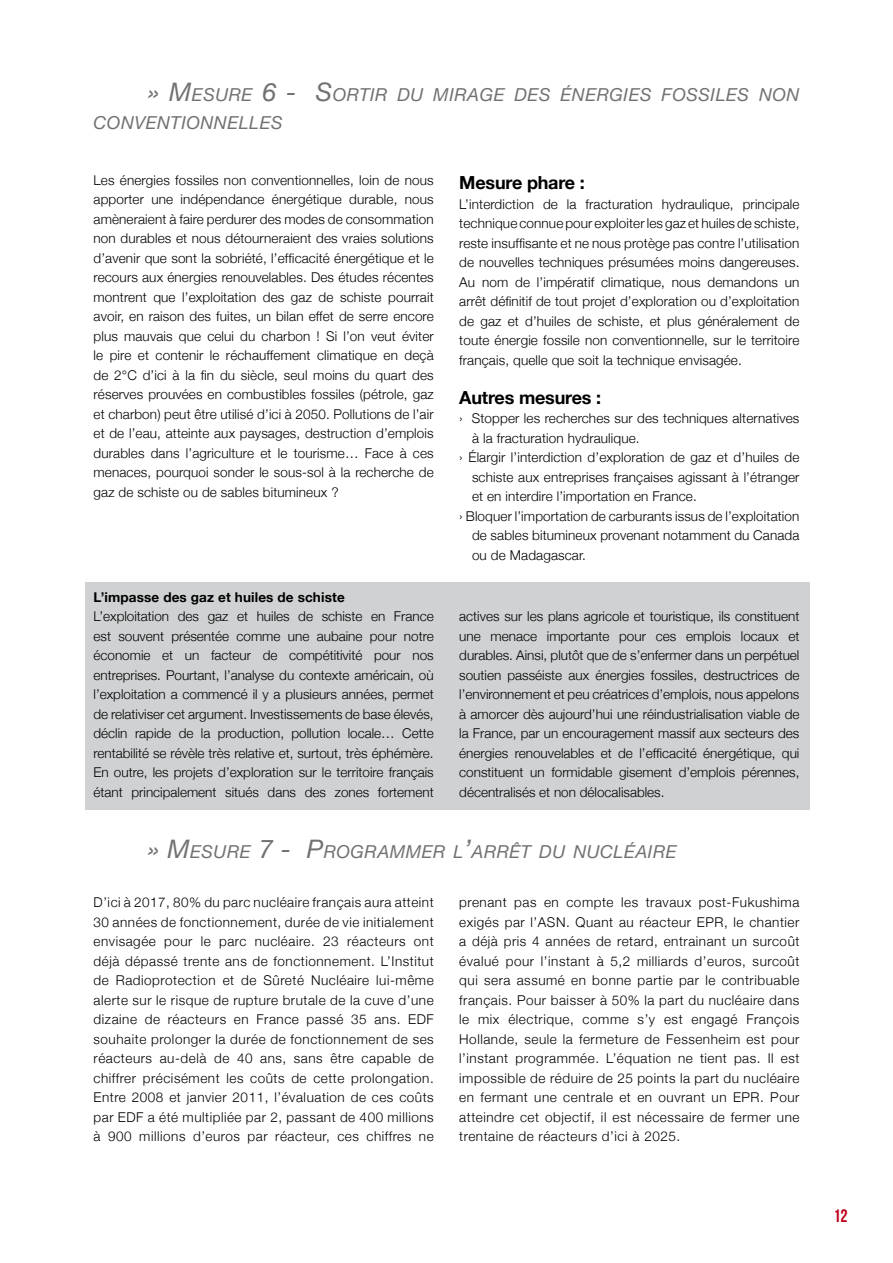
<style>
.page{position:relative;width:893px;height:1263px;background:#fff}
.page>*{position:absolute;margin:0;border:0;box-sizing:border-box;transform-origin:0 0}
.t1{font:700 18px "Helvetica Neue";letter-spacing:-.01em;color:#000}
.t2{font:18px "Bebas Neue";color:#bf001c}
.t3{font:italic 17.85px/28.5px "Helvetica Neue";letter-spacing:.03em;color:#707172}
.t4{font:300 13.5px/19.5px "Helvetica Neue";letter-spacing:.01em;color:#000;text-align:justify}
.t5{font:700 13.5px "Helvetica Neue";letter-spacing:.01em;color:#000}
.s1{font-size:25.5px}
</style>
<div class="page">
<div style="left:85px;top:582px;width:724px;height:227px;background:#d0d1d2"></div>
<h2 class="t3" style="left:94px;top:80px;width:707px;text-indent:54px"><span class="s1">» M</span>ESURE <span class="s1">6 - S</span> ORTIR DU MIRAGE DES ÉNERGIES FOSSILES NON<br>CONVENTIONNELL ES</h2>
<p class="t4" style="left:94px;top:170px;width:342px">Les énergies fossiles non conventionnelles, loin de nous apporter une indépendance énergétique durable, nous amèneraient à faire perdurer des modes de consommation non durables et nous détourneraient des vraies solutions d’avenir que sont la sobriété, l’efficacité énergétique et le recours aux énergies renouvelables. Des études récentes montrent que l’exploitation des gaz de schiste pourrait avoir, en raison des fuites, un bilan effet de serre encore plus mauvais que celui du charbon ! Si l’on veut éviter le pire et contenir le réchauffement climatique en deçà de 2°C d’ici à la fin du siècle, seul moins du quart des réserves prouvées en combustibles fossiles (pétrole, gaz et charbon) peut être utilisé d’ici à 2050. Pollutions de l’air et de l’eau, atteinte aux paysages, destruction d’emplois durables dans l’agriculture et le tourisme… Face à ces menaces, pourquoi sonder le sous-sol à la recherche de gaz de schiste ou de sables bitumineux ?</p>
<p class="t5" style="left:94px;top:589px;width:253px">L’impasse des gaz et huiles de schiste</p>
<p class="t4" style="left:94px;top:607px;width:342px">L’exploitation des gaz et huiles de schiste en France est souvent présentée comme une aubaine pour notre économie et un facteur de compétitivité pour nos entreprises. Pourtant, l’analyse du contexte américain, où l’exploitation a commencé il y a plusieurs années, permet de relativiser cet argument. Investissements de base élevés, déclin rapide de la production, pollution locale… Cette rentabilité se révèle très relative et, surtout, très éphémère.<br>En outre, les projets d’exploration sur le territoire français étant principalement situés dans des zones fortement</p>
<h1 class="t1" style="left:459px;top:172px;width:127px">Mesure phare :</h1>
<p class="t4" style="left:459px;top:194px;width:342px">L’interdiction de la fracturation hydraulique, principale technique connue pour exploiter les gaz et huiles de schiste, reste insuffisante et ne nous protège pas contre l’utilisation de nouvelles techniques présumées moins dangereuses.<br>Au nom de l’impératif climatique, nous demandons un arrêt définitif de tout projet d’exploration ou d’exploitation de gaz et d’huiles de schiste, et plus généralement de toute énergie fossile non conventionnelle, sur le territoire français, quelle que soit la technique envisagée.</p>
<h1 class="t1" style="left:459px;top:386px;width:143px">Autres mesures :</h1>
<p class="t4" style="left:459px;top:409px;width:342px">› Stopper les recherches sur des techniques alternatives</p>
<p class="t4" style="left:472px;top:428px;width:169px">à la fracturation hydraulique.</p>
<p class="t4" style="left:459px;top:448px;width:342px">› Élargir l’interdiction d’exploration de gaz et d’huiles de</p>
<p class="t4" style="left:472px;top:467px;width:329px">schiste aux entreprises françaises agissant à l’étranger</p>
<p class="t4" style="left:472px;top:487px;width:226px">et en interdire l’importation en France.</p>
<p class="t4" style="left:459px;top:506px;width:342px">› Bloquer l’importation de carburants issus de l’exploitation</p>
<p class="t4" style="left:472px;top:526px;width:329px">de sables bitumineux provenant notamment du Canada</p>
<p class="t4" style="left:472px;top:545px;width:115px">ou de Madagascar.</p>
<p class="t4" style="left:459px;top:606px;width:342px">actives sur les plans agricole et touristique, ils constituent une menace importante pour ces emplois locaux et durables. Ainsi, plutôt que de s’enfermer dans un perpétuel soutien passéiste aux énergies fossiles, destructrices de l’environnement et peu créatrices d’emplois, nous appelons à amorcer dès aujourd’hui une réindustrialisation viable de la France, par un encouragement massif aux secteurs des énergies renouvelables et de l’efficacité énergétique, qui constituent un formidable gisement d’emplois pérennes, décentralisés et non délocalisables.</p>
<h2 class="t3" style="left:148px;top:837px;width:531px"><span class="s1">» M</span>ESURE <span class="s1">7 - P</span>ROGRAMMER L<span class="s1">’</span>ARRÊT DU NUCLÉAIRE</h2>
<p class="t4" style="left:94px;top:892px;width:342px">D’ici à 2017, 80% du parc nucléaire français aura atteint 30 années de fonctionnement, durée de vie initialement envisagée pour le parc nucléaire. 23 réacteurs ont déjà dépassé trente ans de fonctionnement. L’Institut de Radioprotection et de Sûreté Nucléaire lui-même alerte sur le risque de rupture brutale de la cuve d’une dizaine de réacteurs en France passé 35 ans. EDF souhaite prolonger la durée de fonctionnement de ses réacteurs au-delà de 40 ans, sans être capable de chiffrer précisément les coûts de cette prolongation.<br>Entre 2008 et janvier 2011, l’évaluation de ces coûts par EDF a été multipliée par 2, passant de 400 millions à 900 millions d’euros par réacteur, ces chiffres ne</p>
<p class="t4" style="left:459px;top:892px;width:342px">prenant pas en compte les travaux post-Fukushima exigés par l’ASN. Quant au réacteur EPR, le chantier a déjà pris 4 années de retard, entrainant un surcoût évalué pour l’instant à 5,2 milliards d’euros, surcoût qui sera assumé en bonne partie par le contribuable français. Pour baisser à 50% la part du nucléaire dans le mix électrique, comme s’y est engagé François Hollande, seule la fermeture de Fessenheim est pour l’instant programmée. L’équation ne tient pas. Il est impossible de réduire de 25 points la part du nucléaire en fermant une centrale et en ouvrant un EPR. Pour atteindre cet objectif, il est nécessaire de fermer une trentaine de réacteurs d’ici à 2025.</p>
<h1 class="t2" style="left:833px;top:1206px;width:16px">12</h1>
</div>
